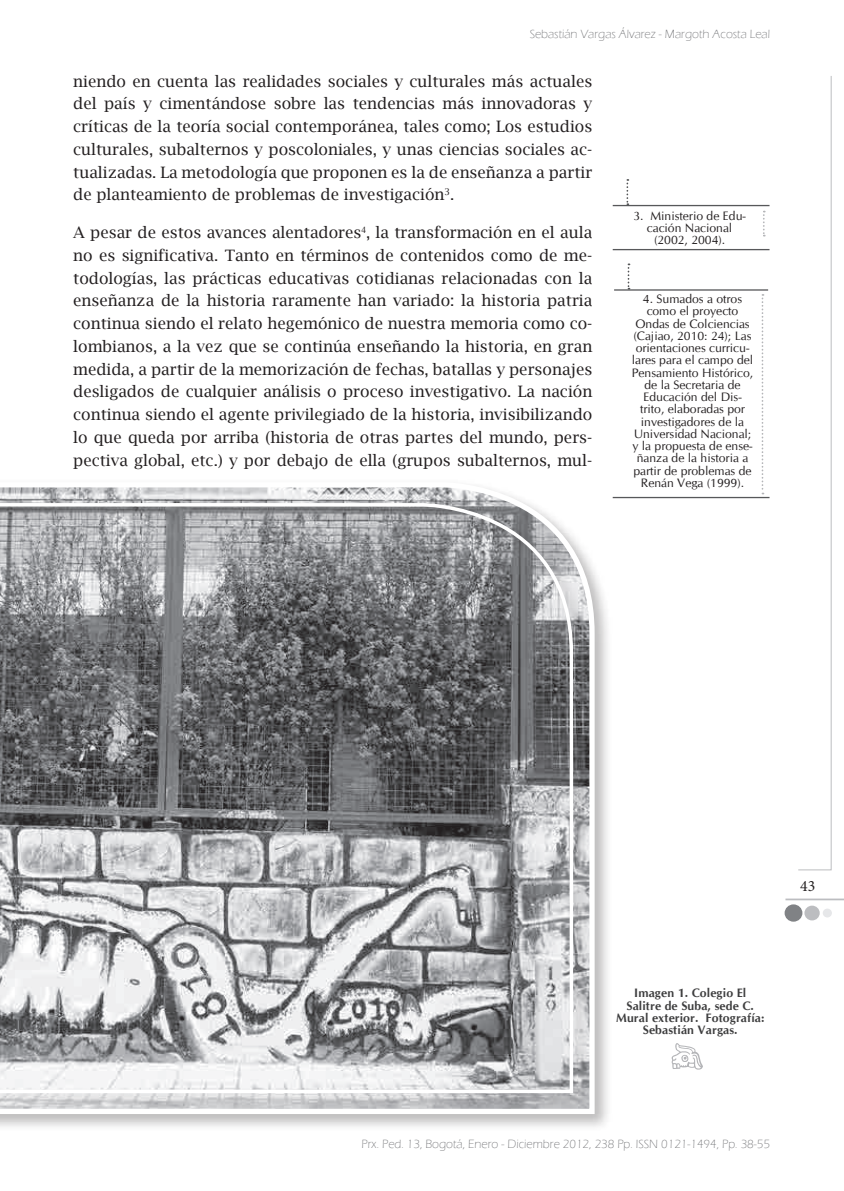
<style>
.page{position:relative;width:844px;height:1191px;background:#fff}
.page>*{position:absolute;margin:0;border:0;box-sizing:border-box;transform-origin:0 0}
.cuerpo{font:15.75px/22.8px "Lucida Bright";color:#231f20;text-align:justify}
.t1{font:15.75px "Minion Pro";color:#231f20}
.pie_de_nota{font:12.25px/12.2px "CG Omega";color:#231f20;text-align:center}
.t2{font:300 12.25px "Eras ITC";color:#6c6d70}
.pie_de_fotos{font:700 12.25px/12.2px "CG Omega";letter-spacing:.01em;color:#3e3e3f;text-align:center}
</style>
<div class="page">
<hr style="left:785px;top:898px;width:58px;height:2px;background:#bcbdc0">
<svg style="left:798px;top:76px;width:33px;height:794px"></svg>
<div style="left:784px;top:904px;width:18px;height:17px;background:#808285;border-radius:50%"></div>
<div style="left:804px;top:905px;width:15px;height:15px;background:#bcbdc0;border-radius:50%"></div>
<div style="left:822px;top:908px;width:9px;height:9px;background:#e6e7e9;border-radius:50%"></div>
<svg style="left:671px;top:1043px;width:31px;height:26px"></svg>
<div style="left:0;top:479px;width:612px;height:652px;background:#231f20;opacity:.3"></div>
<svg style="left:0;top:479px;width:597px;height:637px"></svg>
<div style="left:0;top:499px;width:590px;height:612px;background:#231f20;opacity:.3"></div>
<svg style="left:0;top:501px;width:574px;height:594px;background:#969699"></svg>
<hr style="left:612px;top:205px;width:157px;height:1px;background:#57585a">
<hr style="left:612px;top:249px;width:157px;height:1px;background:#57585a">
<svg style="left:763px;top:211px;width:1px;height:25px"></svg>
<svg style="left:626px;top:179px;width:2px;height:26px"></svg>
<hr style="left:614px;top:289px;width:154px;height:2px;background:#57585a">
<hr style="left:612px;top:497px;width:157px;height:1px;background:#57585a">
<svg style="left:761px;top:294px;width:2px;height:200px"></svg>
<svg style="left:627px;top:263px;width:2px;height:26px"></svg>
<p class="t2" style="left:529px;top:27px;width:242px">Sebastián Vargas Álvarez - Margoth Acosta Leal</p>
<p class="cuerpo" style="left:73px;top:70px;width:520px">niendo en cuenta las realidades sociales y culturales más actuales del país y cimentándose sobre las tendencias más innovadoras y críticas de la teoría social contemporánea, tales como; Los estudios culturales, subalternos y poscoloniales, y unas ciencias sociales ac&shy;tualizadas. La metodología que proponen es la de enseñanza a partir de planteamiento de problemas de investigación<sup>3</sup>.</p>
<p class="cuerpo" style="left:73px;top:221px;width:520px">A pesar de estos avances alentadores<sup>4</sup>, la transformación en el aula no es significativa. Tanto en términos de contenidos como de me&shy;todologías, las prácticas educativas cotidianas relacionadas con la enseñanza de la historia raramente han variado: la historia patria continua siendo el relato hegemónico de nuestra memoria como co&shy;lombianos, a la vez que se continúa enseñando la historia, en gran medida, a partir de la memorización de fechas, batallas y personajes desligados de cualquier análisis o proceso investigativo. La nación continua siendo el agente privilegiado de la historia, invisibilizando lo que queda por arriba (historia de otras partes del mundo, pers&shy;pectiva global, etc.) y por debajo de ella (grupos subalternos, mul-</p>
<p class="pie_de_nota" style="left:633px;top:210px;width:114px">3. Ministerio de Edu&shy;cación Nacional</p>
<p class="pie_de_nota" style="left:654px;top:234px;width:73px">(2002, 2004).</p>
<p class="pie_de_nota" style="left:631px;top:293px;width:123px">4. Sumados a otros como el proyecto<br>Ondas de Colciencias (Cajiao, 2010: 24); Las orientaciones curricu&shy;lares para el campo del<br>Pensamiento Histórico, de la Secretaria de<br>Educación del Dis&shy;trito, elaboradas por investigadores de la<br>Universidad Nacional; y la propuesta de ense&shy;ñanza de la historia a partir de problemas de<br>Renán Vega (1999).</p>
<p class="t1" style="left:800px;top:875px;width:17px">43</p>
<p class="pie_de_fotos" style="left:616px;top:987px;width:150px">Imagen 1. Colegio El<br>Salitre de Suba, sede C.<br>Mural exterior. Fotografía:<br>Sebastián Vargas.</p>
<p class="t2" style="left:361px;top:1137px;width:410px">Prx. Ped. 13, Bogotá, Enero - Diciembre 2012, 238 Pp. ISSN 0121-1494, Pp. 38-55</p>
</div>
